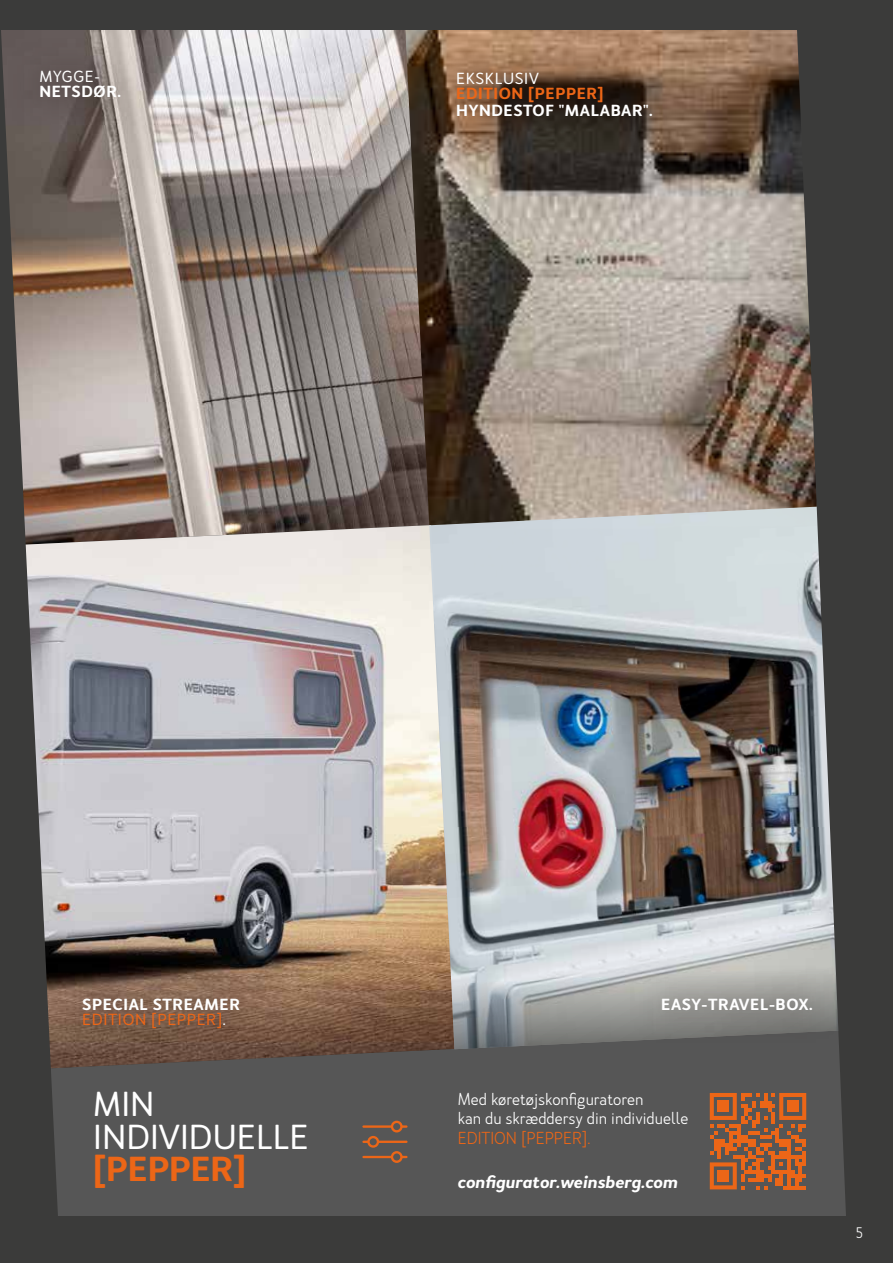
<style>
.page{position:relative;width:893px;height:1263px;background:#fff}
.page>*{position:absolute;margin:0;border:0;box-sizing:border-box;transform-origin:0 0}
.t1{font:32.4px/32.4px "Merlo Neue";color:#fff;scale:1.07 1}
.t2{font:600 32.4px "Merlo Neue";color:#ec6617;scale:1.07 1}
.t3{font:300 16.2px/19.8px "Merlo Neue";color:#fff}
.t4{font:italic 600 16.2px "Merlo Neue";color:#fff;scale:1.07 1}
.t5{font:300 16.2px "Merlo Neue";color:#ec6617}
.t6{font:600 15px/15px "Merlo Neue";letter-spacing:.04em;color:#fff;scale:1.07 1}
.t7{font:15px "Merlo Neue";letter-spacing:.04em;color:#fff;scale:1.07 1}
.t8{font:600 15px "Merlo Neue";letter-spacing:.04em;color:#ec6617;scale:1.07 1}
.t9{font:300 14.25px "Merlo Neue";color:#fff}
.s1{font-weight:400;color:#ec6617}
.s2{font-weight:400}
</style>
<div class="page">
<img style="left:60px;top:29px;width:345px;height:496px">
<img style="left:405px;top:29px;width:391px;height:496px">
<div style="left:60px;top:1216px;width:736px;height:18px;background:#3b3b3a"></div>
<div style="left:51px;top:1021px;width:832px;height:195px;background:#565656"></div>
<img style="left:60px;top:525px;width:396px;height:543px">
<img style="left:429px;top:504px;width:367px;height:323px">
<img style="left:429px;top:827px;width:367px;height:222px">
<div style="left:0;top:1234px;width:893px;height:29px;background:#3b3b3a"></div>
<div style="left:0;top:0;width:893px;height:29px;background:#3b3b3a"></div>
<svg style="left:0;top:29px;width:60px;height:1205px;background:#66615e"></svg>
<svg style="left:796px;top:29px;width:97px;height:1205px;background:#4c4c4b"></svg>
<svg style="left:50px;top:964px;width:221px;height:95px;background:#705544"></svg>
<svg style="left:423px;top:39px;width:256px;height:111px;background:#69513d"></svg>
<svg style="left:629px;top:964px;width:212px;height:80px;background:#92928f"></svg>
<svg style="left:6px;top:38px;width:144px;height:94px;background:#7b716e"></svg>
<hr style="left:363px;top:1125px;width:43px;height:3px;background:#ec6617">
<div style="left:392px;top:1122px;width:9px;height:9px;background:#565656;border-radius:50%"></div>
<div style="left:391px;top:1121px;width:12px;height:11px;border:2px solid #ec6617;border-radius:50%"></div>
<hr style="left:363px;top:1156px;width:43px;height:2px;background:#ec6617">
<svg style="left:392px;top:1152px;width:9px;height:10px"></svg>
<div style="left:391px;top:1151px;width:12px;height:12px;border:2px solid #ec6617;border-radius:50%"></div>
<hr style="left:363px;top:1140px;width:43px;height:3px;background:#ec6617">
<svg style="left:368px;top:1137px;width:10px;height:9px"></svg>
<div style="left:367px;top:1136px;width:12px;height:12px;border:2px solid #ec6617;border-radius:50%"></div>
<svg style="left:710px;top:1093px;width:96px;height:96px"></svg>
<div style="left:717px;top:1101px;width:12px;height:11px;background:#ec6617"></div>
<div style="left:787px;top:1101px;width:11px;height:11px;background:#ec6617"></div>
<div style="left:717px;top:1170px;width:12px;height:12px;background:#ec6617"></div>
<p class="t7" style="left:39px;top:68px;width:58px">MYGGE-</p>
<p class="t6" style="left:39px;top:85px;width:78px">NETSDØR.</p>
<p class="t7" style="left:456px;top:69px;width:79px">EKSKLUSIV</p>
<p class="t8" style="left:456px;top:84px;width:139px">EDITION [PEPPER]</p>
<p class="t6" style="left:456px;top:103px;width:185px">HYNDESTOF "MALABAR".</p>
<p class="t6" style="left:82px;top:997px;width:149px">SPECIAL STREAMER<br><span class="s1">EDITION [PEPPER]</span><span class="s2">.</span></p>
<h1 class="t1" style="left:93px;top:1089px;width:203px">MIN<br>INDIVIDUELLE</h1>
<h1 class="t2" style="left:93px;top:1148px;width:144px">[PEPPER]</h1>
<p class="t6" style="left:661px;top:997px;width:143px">EASY-TRAVEL-BOX.</p>
<p class="t3" style="left:458px;top:1089px;width:232px">Med køretøjskonfiguratoren<br>kan du skræddersy din individuelle</p>
<p class="t5" style="left:458px;top:1128px;width:134px">EDITION [PEPPER].</p>
<p class="t4" style="left:458px;top:1171px;width:207px">configurator.weinsberg.com</p>
<p class="t9" style="left:856px;top:1224px;width:9px">5</p>
</div>
